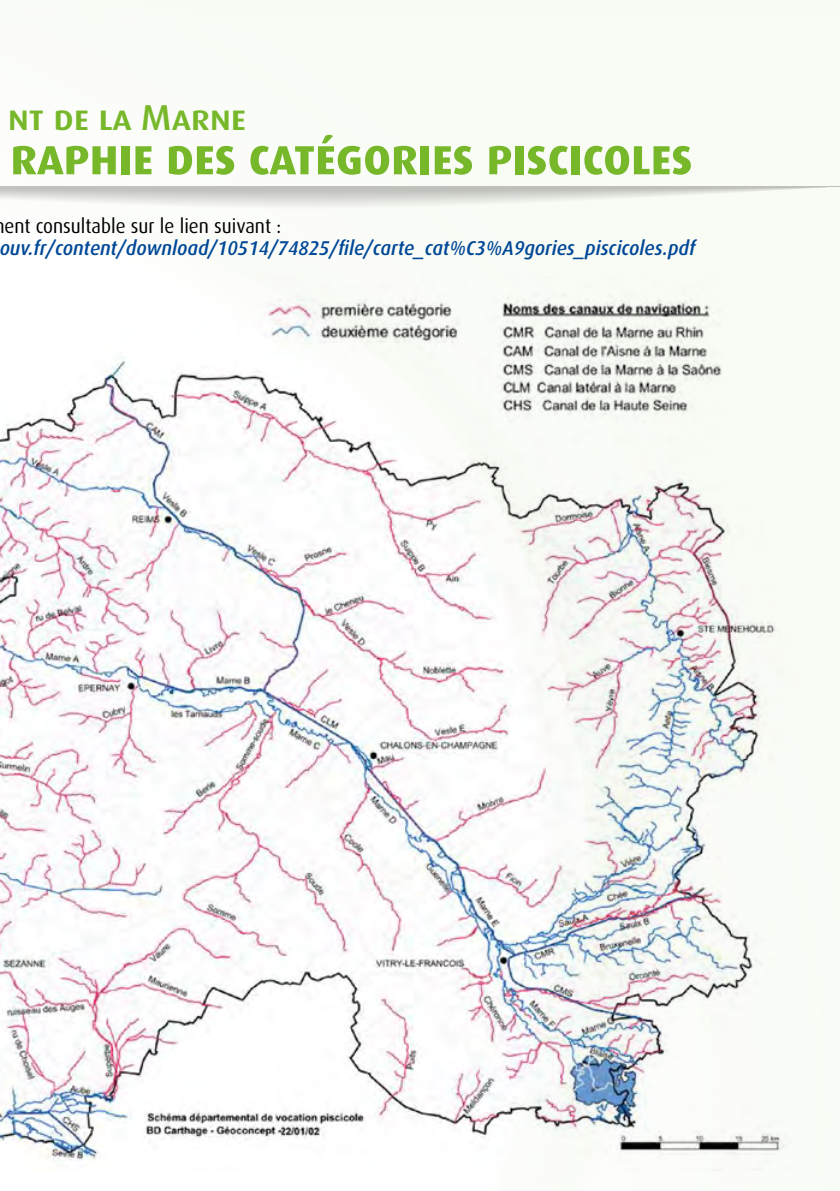
<style>
.page{position:relative;width:840px;height:1191px;background:#fff}
.page>*{position:absolute;margin:0;border:0;box-sizing:border-box;transform-origin:0 0}
.t1{font:700 52px "Dax OT";letter-spacing:-.025em;color:#76b82a}
.t2{font:500 36px "Dax OT";letter-spacing:-.025em;color:#76b82a;scale:1.08 1}
.t3{font:italic 500 20px "Dax OT";color:#004897;scale:.95 1}
.t4{font:20px "Dax OT";color:#000;scale:.95 1}
</style>
<div class="page">
<div style="left:0;top:0;width:839px;height:1191px;background:#f9fbf6"></div>
<svg style="left:0;top:186px;width:839px;height:20px"></svg>
<img style="left:0;top:297px;width:783px;height:863px">
<h2 class="t2" style="left:8px;top:98px;width:223px">nt de la Marne</h2>
<h1 class="t1" style="left:10px;top:127px;width:684px">raphie des catégories piscicoles</h1>
<p class="t4" style="left:4px;top:215px;width:292px">ent consultable sur le lien suivant :</p>
<p class="t3" style="left:-1px;top:237px;width:733px">ouv.fr/content/download/10514/74825/file/carte_cat%C3%A9gories_piscicoles.pdf</p>
</div>
